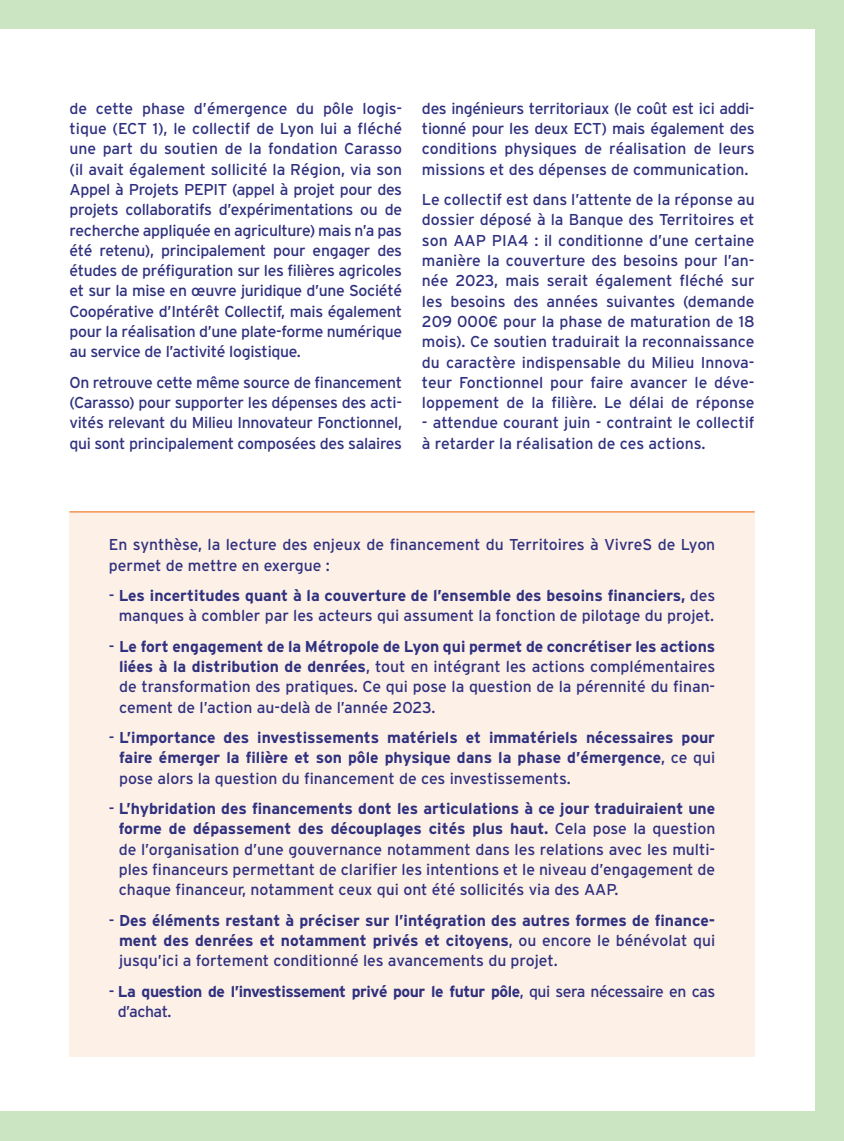
<style>
.page{position:relative;width:844px;height:1141px;background:#fff}
.page>*{position:absolute;margin:0;border:0;box-sizing:border-box;transform-origin:0 0}
.t1{font:15.75px/20.3px "Interstate";color:#30317f;text-align:justify}
.t2{font:700 15.75px/20.3px "Interstate";letter-spacing:-.005em;color:#30317f;text-align:justify}
.t3{font:700 15.75px/20.3px "Interstate";letter-spacing:-.03em;color:#30317f}
.s1{font-weight:700}
.s2{font-weight:400}
</style>
<div class="page">
<div style="left:0;top:0;width:843px;height:1141px;background:#cbe4c1"></div>
<div style="left:0;top:30px;width:814px;height:1081px;background:#fff"></div>
<div style="left:69px;top:511px;width:685px;height:546px;background:#fdf0e6"></div>
<hr style="left:69px;top:511px;width:685px;height:1px;background:#ec6607">
<p class="t1" style="left:69px;top:98px;width:334px">de cette phase d’émergence du pôle logis&shy;tique (ECT 1), le collectif de Lyon lui a fléché une part du soutien de la fondation Carasso (il avait également sollicité la Région, via son Appel à Projets PEPIT (appel à projet pour des projets collaboratifs d’expérimentations ou de recherche appliquée en agriculture) mais n’a pas été retenu), principalement pour engager des études de préfiguration sur les filières agricoles et sur la mise en œuvre juridique d’une Société Coopérative d’Intérêt Collectif, mais également pour la réalisation d’une plate-forme numérique au service de l’activité logistique.</p>
<p class="t1" style="left:69px;top:372px;width:334px">On retrouve cette même source de financement (Carasso) pour supporter les dépenses des acti&shy;vités relevant du Milieu Innovateur Fonctionnel, qui sont principalement composées des salaires</p>
<p class="t1" style="left:422px;top:98px;width:334px">des ingénieurs territoriaux (le coût est ici addi&shy;tionné pour les deux ECT) mais également des conditions physiques de réalisation de leurs missions et des dépenses de communication.</p>
<p class="t1" style="left:422px;top:189px;width:334px">Le collectif est dans l’attente de la réponse au dossier déposé à la Banque des Territoires et son AAP PIA4 : il conditionne d’une certaine manière la couverture des besoins pour l’an&shy;née 2023, mais serait également fléché sur les besoins des années suivantes (demande 209 000€ pour la phase de maturation de 18 mois). Ce soutien traduirait la reconnaissance du caractère indispensable du Milieu Innova&shy;teur Fonctionnel pour faire avancer le déve&shy;loppement de la filière. Le délai de réponse</p>
<p class="t1" style="left:422px;top:413px;width:334px">- attendue courant juin - contraint le collectif à retarder la réalisation de ces actions.</p>
<p class="t1" style="left:109px;top:534px;width:608px">En synthèse, la lecture des enjeux de financement du Territoires à VivreS de Lyon permet de mettre en exergue :</p>
<p class="t1" style="left:109px;top:585px;width:608px;text-align:center">- <span class="s1">Les incertitudes quant à la couverture de l’ensemble des besoins financiers,</span> des manques à combler par les acteurs qui assument la fonction de pilotage du projet.</p>
<p class="t1" style="left:119px;top:636px;width:597px;text-indent:-10px">- <span class="s1">Le fort engagement de la Métropole de Lyon qui permet de concrétiser les actions liées à la distribution de denrées</span>, tout en intégrant les actions complémentaires de transformation des pratiques. Ce qui pose la question de la pérennité du finan&shy;cement de l’action au-delà de l’année 2023.</p>
<p class="t2" style="left:119px;top:727px;width:597px;text-indent:-10px"><span class="s2">-</span> L’importance des investissements matériels et immatériels nécessaires pour faire émerger la filière et son pôle physique dans la phase d’émergence<span class="s2">, ce qui pose alors la question du financement de ces investissements.</span></p>
<p class="t1" style="left:119px;top:798px;width:598px;text-indent:-10px">- <span class="s1">L’hybridation des financements dont les articulations à ce jour traduiraient une forme de dépassement des découplages cités plus haut.</span> Cela pose la question de l’organisation d’une gouvernance notamment dans les relations avec les multi&shy;ples financeurs permettant de clarifier les intentions et le niveau d’engagement de chaque financeur, notamment ceux qui ont été sollicités via des AAP.</p>
<p class="t2" style="left:119px;top:910px;width:597px;text-indent:-10px"><span class="s2">-</span> Des éléments restant à préciser sur l’intégration des autres formes de finance&shy;ment des denrées et notamment privés et citoyens<span class="s2">, ou encore le bénévolat qui jusqu’ici a fortement conditionné les avancements du projet.</span></p>
<p class="t3" style="left:118px;top:981px;width:599px;text-indent:-9px"><span class="s2">-</span> La question de l’investissement privé pour le futur pôle<span class="s2">, qui sera nécessaire en cas d’achat.</span></p>
</div>
